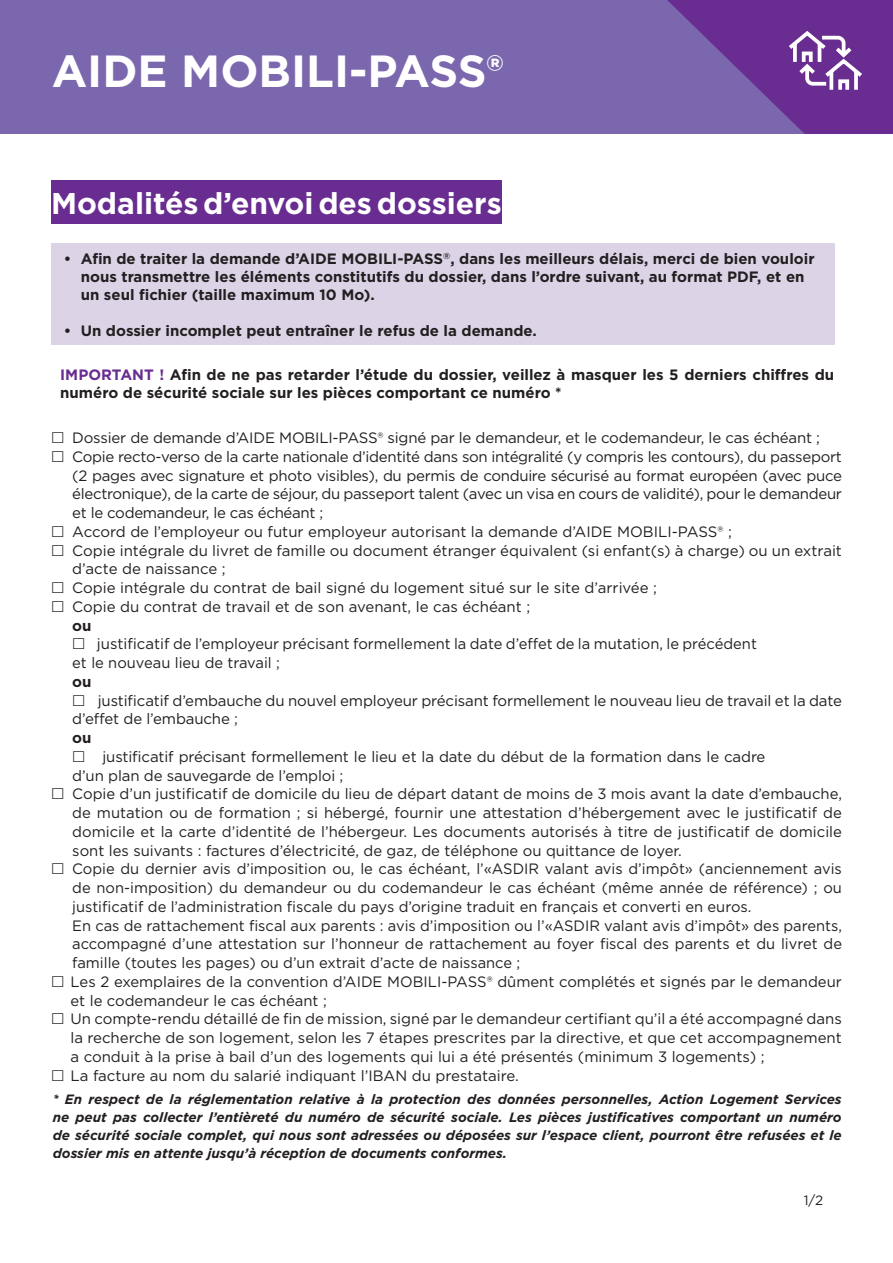
<style>
.page{position:relative;width:893px;height:1263px;background:#fff}
.page>*{position:absolute;margin:0;border:0;box-sizing:border-box;transform-origin:0 0}
.t1{font:700 45px "Gotham";color:#fff}
.t2{font:700 30px "Gotham";color:#fff}
.t3{font:15px/18.8px "Gotham";color:#231f20;text-align:justify}
.t4{font:700 15px/18px "Gotham";color:#231f20}
.t5{font:italic 700 13.5px/18px "Gotham";color:#231f20;text-align:justify}
.t6{font:13.5px "Gotham";color:#231f20}
.s1{color:#692c91}
</style>
<div class="page">
<div style="left:51px;top:180px;width:451px;height:43px;background:#692c91"></div>
<div style="left:51px;top:243px;width:783px;height:102px;background:#dcd3e7"></div>
<div style="left:0;top:0;width:893px;height:134px;background:#7b67ae"></div>
<svg style="left:667px;top:0;width:226px;height:134px"></svg>
<p class="t1" style="left:52px;top:41px;width:453px">AIDE MOBILI-PASS®</p>
<p class="t2" style="left:51px;top:183px;width:452px">Modalités d’envoi des dossiers</p>
<p class="t4" style="left:81px;top:250px;width:735px;text-indent:-17px">• Afin de traiter la demande d’AIDE MOBILI-PASS<sup>®</sup>, dans les meilleurs délais, merci de bien vouloir nous transmettre les éléments constitutifs du dossier, dans l’ordre suivant, au format PDF, et en un seul fichier (taille maximum 10 Mo).</p>
<p class="t4" style="left:64px;top:322px;width:475px">• Un dossier incomplet peut entraîner le refus de la demande.</p>
<p class="t4" style="left:60px;top:366px;width:775px"><span class="s1">IMPORTANT !</span> Afin de ne pas retarder l’étude du dossier, veillez à masquer les 5 derniers chiffres du numéro de sécurité sociale sur les pièces comportant ce numéro *</p>
<p class="t3" style="left:72px;top:428px;width:749px">Dossier de demande d’AIDE MOBILI-PASS® signé par le demandeur, et le codemandeur, le cas échéant ;</p>
<p class="t3" style="left:72px;top:447px;width:771px">Copie recto-verso de la carte nationale d’identité dans son intégralité (y compris les contours), du passeport (2 pages avec signature et photo visibles), du permis de conduire sécurisé au format européen (avec puce électronique), de la carte de séjour, du passeport talent (avec un visa en cours de validité), pour le demandeur et le codemandeur, le cas échéant ;</p>
<p class="t3" style="left:72px;top:522px;width:661px">Accord de l’employeur ou futur employeur autorisant la demande d’AIDE MOBILI-PASS® ;</p>
<p class="t3" style="left:72px;top:540px;width:771px">Copie intégrale du livret de famille ou document étranger équivalent (si enfant(s) à charge) ou un extrait d’acte de naissance ;</p>
<p class="t3" style="left:72px;top:578px;width:586px">Copie intégrale du contrat de bail signé du logement situé sur le site d’arrivée ;</p>
<p class="t3" style="left:72px;top:597px;width:459px">Copie du contrat de travail et de son avenant, le cas échéant ;</p>
<p class="t4" style="left:72px;top:616px;width:21px">ou</p>
<p class="t3" style="left:72px;top:634px;width:686px;text-indent:25px">justificatif de l’employeur précisant formellement la date d’effet de la mutation, le précédent et le nouveau lieu de travail ;</p>
<p class="t4" style="left:72px;top:672px;width:21px">ou</p>
<p class="t3" style="left:72px;top:690px;width:771px;text-indent:26px">justificatif d’embauche du nouvel employeur précisant formellement le nouveau lieu de travail et la date d’effet de l’embauche ;</p>
<p class="t4" style="left:72px;top:729px;width:21px">ou</p>
<p class="t3" style="left:72px;top:747px;width:695px;text-indent:30px">justificatif précisant formellement le lieu et la date du début de la formation dans le cadre d’un plan de sauvegarde de l’emploi ;</p>
<p class="t3" style="left:72px;top:784px;width:771px">Copie d’un justificatif de domicile du lieu de départ datant de moins de 3 mois avant la date d’embauche, de mutation ou de formation ; si hébergé, fournir une attestation d’hébergement avec le justificatif de domicile et la carte d’identité de l’hébergeur. Les documents autorisés à titre de justificatif de domicile sont les suivants : factures d’électricité, de gaz, de téléphone ou quittance de loyer.</p>
<p class="t3" style="left:72px;top:859px;width:771px">Copie du dernier avis d’imposition ou, le cas échéant, l’«ASDIR valant avis d’impôt» (anciennement avis de non-imposition) du demandeur ou du codemandeur le cas échéant (même année de référence) ; ou justificatif de l’administration fiscale du pays d’origine traduit en français et converti en euros.</p>
<p class="t3" style="left:72px;top:915px;width:771px">En cas de rattachement fiscal aux parents : avis d’imposition ou l’«ASDIR valant avis d’impôt» des parents, accompagné d’une attestation sur l’honneur de rattachement au foyer fiscal des parents et du livret de famille (toutes les pages) ou d’un extrait d’acte de naissance ;</p>
<p class="t3" style="left:71px;top:972px;width:773px">Les 2 exemplaires de la convention d’AIDE MOBILI-PASS® dûment complétés et signés par le demandeur et le codemandeur le cas échéant ;</p>
<p class="t3" style="left:71px;top:1009px;width:773px">Un compte-rendu détaillé de fin de mission, signé par le demandeur certifiant qu’il a été accompagné dans la recherche de son logement, selon les 7 étapes prescrites par la directive, et que cet accompagnement a conduit à la prise à bail d’un des logements qui lui a été présentés (minimum 3 logements) ;</p>
<p class="t3" style="left:71px;top:1065px;width:450px">La facture au nom du salarié indiquant l’IBAN du prestataire.</p>
<p class="t5" style="left:53px;top:1090px;width:790px">* En respect de la réglementation relative à la protection des données personnelles, Action Logement Services ne peut pas collecter l’entièreté du numéro de sécurité sociale. Les pièces justificatives comportant un numéro de sécurité sociale complet, qui nous sont adressées ou déposées sur l’espace client, pourront être refusées et le dossier mis en attente jusqu’à réception de documents conformes.</p>
<p class="t6" style="left:804px;top:1191px;width:21px">1/2</p>
</div>
